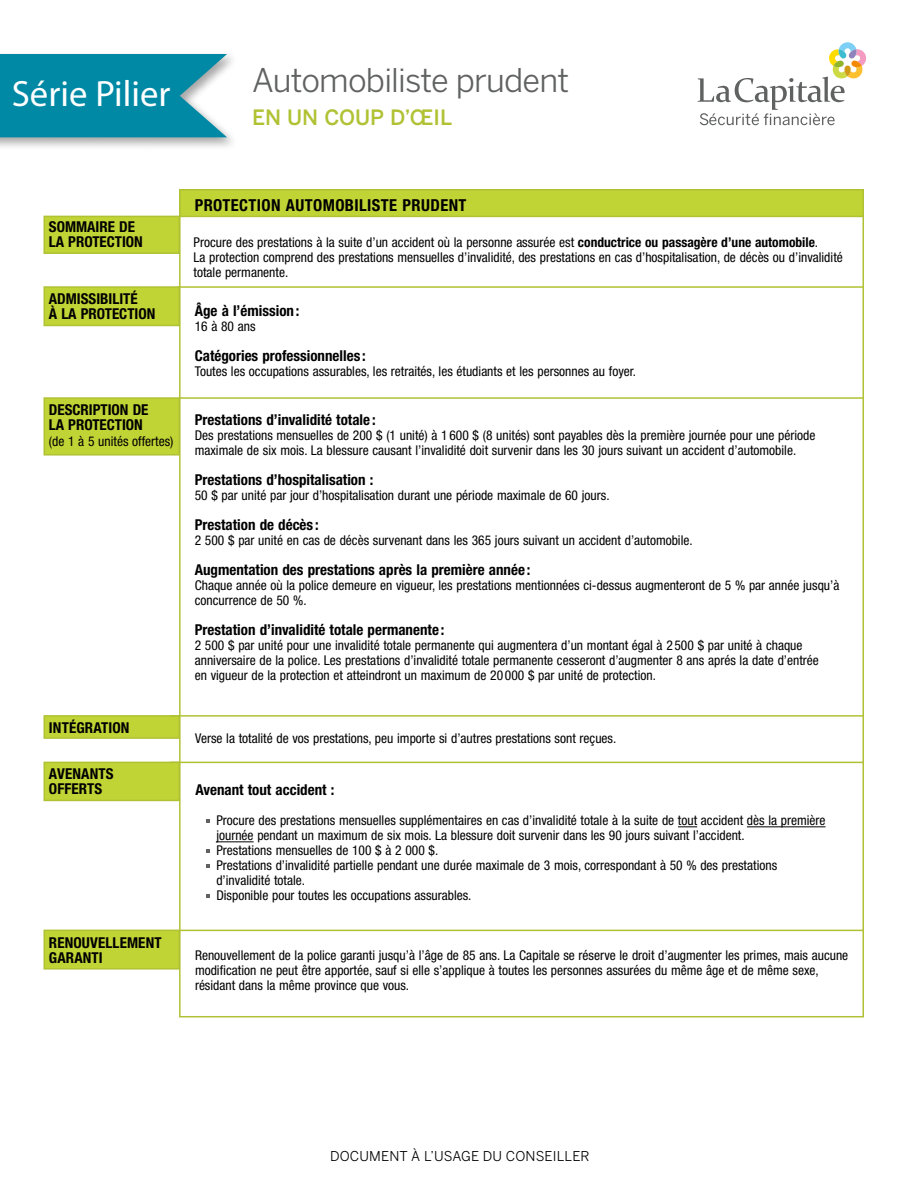
<style>
.page{position:relative;width:918px;height:1188px;background:#fff}
.page>*{position:absolute;margin:0;border:0;box-sizing:border-box;transform-origin:0 0}
.t1{font:36.75px "Myriad Pro";color:#fff}
.t2{font:32.4px "Benton Sans";letter-spacing:-.025em;color:#606161}
.t3{font:500 21px "Benton Sans";color:#b0c234}
.t4{font:700 condensed 16.5px "Helvetica Neue";letter-spacing:.025em;color:#000}
.t5{font:700 condensed 15px/15px "Helvetica Neue";color:#000}
.t6{font:condensed 13.5px/15px "Helvetica Neue";color:#000}
.t7{font:13.5px "Benton Sans";letter-spacing:.01em;color:#000}
.s1{font-weight:700}
</style>
<div class="page">
<svg style="left:698px;top:42px;width:168px;height:83px"></svg>
<div style="left:44px;top:930px;width:136px;height:40px;background:#c1d435;border:2px solid #b0c234"></div>
<div style="left:44px;top:715px;width:136px;height:24px;background:#c1d435;border:2px solid #b0c234"></div>
<div style="left:44px;top:762px;width:136px;height:39px;background:#c1d435;border:2px solid #b0c234"></div>
<div style="left:44px;top:397px;width:136px;height:59px;background:#c1d435;border:2px solid #b0c234"></div>
<div style="left:44px;top:286px;width:136px;height:40px;background:#c1d435;border:2px solid #b0c234"></div>
<div style="left:44px;top:216px;width:136px;height:38px;background:#c1d435;border:2px solid #b0c234"></div>
<hr style="left:178px;top:286px;width:686px;height:2px;background:#b0c234">
<hr style="left:179px;top:397px;width:685px;height:2px;background:#b0c234">
<hr style="left:170px;top:762px;width:694px;height:1px;background:#b0c234">
<hr style="left:170px;top:715px;width:694px;height:2px;background:#b0c234">
<hr style="left:179px;top:930px;width:685px;height:1px;background:#b0c234">
<div style="left:179px;top:189px;width:685px;height:28px;background:#c1d435;border:2px solid #b0c234"></div>
<svg style="left:678px;top:827px;width:19px;height:1px"></svg>
<hr style="left:747px;top:827px;width:79px;height:1px;background:#000">
<hr style="left:216px;top:842px;width:38px;height:1px;background:#000">
<div style="left:0;top:50px;width:240px;height:101px;background:#000;opacity:.35"></div>
<svg style="left:0;top:54px;width:227px;height:83px;background:#1893ac"></svg>
<h1 class="t1" style="left:12px;top:73px;width:160px">Série Pilier</h1>
<h2 class="t2" style="left:252px;top:61px;width:319px">AUTOMOBILISTE PRUDENT</h2>
<h3 class="t3" style="left:252px;top:105px;width:202px">EN UN COUP D’ŒIL</h3>
<p class="t5" style="left:49px;top:219px;width:96px">SOMMAIRE DE<br>LA PROTECTION</p>
<p class="t5" style="left:49px;top:291px;width:108px">ADMISSIBILITÉ<br>à LA PROTECTION</p>
<p class="t5" style="left:49px;top:402px;width:101px">DESCRIPTION DE<br>LA PROTECTION</p>
<p class="t6" style="left:49px;top:434px;width:126px">(de 1 à 5 unités offertes)</p>
<p class="t5" style="left:49px;top:720px;width:82px">INTÉGRATION</p>
<p class="t5" style="left:49px;top:766px;width:66px">AVENANTS<br>OFFERTS</p>
<p class="t5" style="left:49px;top:935px;width:114px">RENOUVELLEMENT<br>GARANTI</p>
<p class="t4" style="left:195px;top:195px;width:273px">PROTECTION AUTOMOBILISTE PRUDENT</p>
<p class="t6" style="left:194px;top:234px;width:651px">Procure des prestations à la suite d’un accident où la personne assurée est <span class="s1">conductrice ou passagère d’une automobile</span>.<br>La protection comprend des prestations mensuelles d’invalidité, des prestations en cas d’hospitalisation, de décès ou d’invalidité totale permanente.</p>
<p class="t5" style="left:195px;top:303px;width:106px">Âge à l’émission :</p>
<p class="t6" style="left:195px;top:318px;width:62px">16 à 80 ans</p>
<p class="t5" style="left:195px;top:348px;width:173px">Catégories professionnelles :</p>
<p class="t6" style="left:195px;top:363px;width:443px">Toutes les occupations assurables, les retraités, les étudiants et les personnes au foyer.</p>
<p class="t5" style="left:195px;top:412px;width:182px">Prestations d’invalidité totale :</p>
<p class="t6" style="left:195px;top:427px;width:622px">Des prestations mensuelles de 200 $ (1 unité) à 1 600 $ (8 unités) sont payables dès la première journée pour une période maximale de six mois. La blessure causant l’invalidité doit survenir dans les 30 jours suivant un accident d’automobile.</p>
<p class="t5" style="left:195px;top:472px;width:180px">Prestations d’hospitalisation :</p>
<p class="t6" style="left:195px;top:487px;width:416px">50 $ par unité par jour d’hospitalisation durant une période maximale de 60 jours.</p>
<p class="t5" style="left:195px;top:517px;width:125px">Prestation de décès :</p>
<p class="t6" style="left:195px;top:532px;width:499px">2 500 $ par unité en cas de décès survenant dans les 365 jours suivant un accident d’automobile.</p>
<p class="t5" style="left:195px;top:562px;width:337px">Augmentation des prestations après la première année :</p>
<p class="t6" style="left:195px;top:577px;width:646px">Chaque année où la police demeure en vigueur, les prestations mentionnées ci-dessus augmenteront de 5 % par année jusqu’à concurrence de 50 %.</p>
<p class="t5" style="left:195px;top:622px;width:251px">Prestation d’invalidité totale permanente :</p>
<p class="t6" style="left:195px;top:637px;width:626px">2 500 $ par unité pour une invalidité totale permanente qui augmentera d’un montant égal à 2 500 $ par unité à chaque anniversaire de la police. Les prestations d’invalidité totale permanente cesseront d’augmenter 8 ans aprés la date d’entrée en vigueur de la protection et atteindront un maximum de 20 000 $ par unité de protection.</p>
<p class="t6" style="left:195px;top:730px;width:423px">Verse la totalité de vos prestations, peu importe si d’autres prestations sont reçues.</p>
<p class="t5" style="left:195px;top:782px;width:141px">Avenant tout accident :</p>
<p class="t6" style="left:216px;top:813px;width:611px">Procure des prestations mensuelles supplémentaires en cas d’invalidité totale à la suite de tout accident dès la première journée pendant un maximum de six mois. La blessure doit survenir dans les 90 jours suivant l’accident.<br>Prestations mensuelles de 100 $ à 2 000 $.<br>Prestations d’invalidité partielle pendant une durée maximale de 3 mois, correspondant à 50 % des prestations d’invalidité totale.<br>Disponible pour toutes les occupations assurables.</p>
<p class="t6" style="left:195px;top:948px;width:655px">Renouvellement de la police garanti jusqu’à l’âge de 85 ans. La Capitale se réserve le droit d’augmenter les primes, mais aucune modification ne peut être apportée, sauf si elle s’applique à toutes les personnes assurées du même âge et de même sexe, résidant dans la même province que vous.</p>
<p class="t7" style="left:330px;top:1148px;width:261px">DOCUMENT À L’USAGE DU CONSEILLER</p>
</div>
